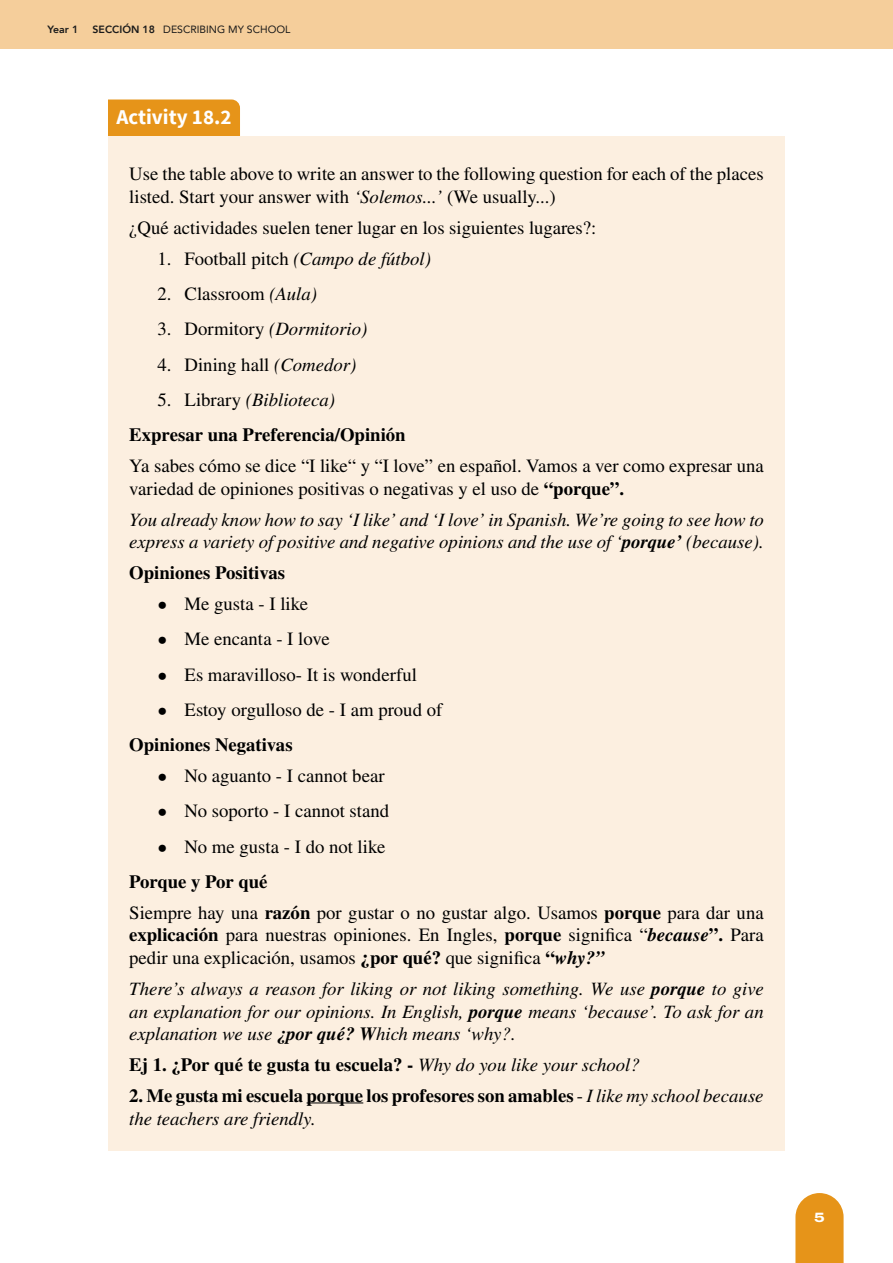
<style>
.page{position:relative;width:893px;height:1263px;background:#fff}
.page>*{position:absolute;margin:0;border:0;box-sizing:border-box;transform-origin:0 0}
.t1{font:700 21px "Source Sans Pro";color:#fff}
.t2{font:18.75px/22.5px "STIX General";color:#000}
.t3{font:italic 18.75px/22.5px "STIX General";color:#000}
.t4{font:700 18.75px/35.2px "STIX General";color:#000}
.t5{font:800 13.5px "Archivo Expanded";color:#fff}
.t6{font:10.5px "Avenir";color:#1a1a1a}
.t7{font:800 10.5px "Avenir";color:#1a1a1a}
.s1{font-weight:800}
.s2{font-style:italic}
.s3{font-style:normal}
.s4{font-weight:400}
.s5{font-weight:400;font-style:italic}
.s6{font-weight:700}
.s7{font-weight:700;font-style:italic}
</style>
<div class="page">
<div style="left:0;top:0;width:893px;height:49px;background:#f5ce9b"></div>
<svg style="left:795px;top:1193px;width:49px;height:70px;background:#e89d2e"></svg>
<div style="left:108px;top:99px;width:132px;height:38px;background:#e69419"></div>
<div style="left:108px;top:137px;width:677px;height:92px;background:#fcefe0"></div>
<div style="left:108px;top:217px;width:677px;height:69px;background:#fcefe0"></div>
<div style="left:108px;top:252px;width:677px;height:70px;background:#fcefe0"></div>
<div style="left:108px;top:287px;width:677px;height:70px;background:#fcefe0"></div>
<div style="left:108px;top:323px;width:677px;height:69px;background:#fcefe0"></div>
<div style="left:108px;top:358px;width:677px;height:69px;background:#fcefe0"></div>
<div style="left:108px;top:397px;width:677px;height:70px;background:#fcefe0"></div>
<div style="left:108px;top:428px;width:677px;height:93px;background:#fcefe0"></div>
<div style="left:108px;top:482px;width:677px;height:92px;background:#fcefe0"></div>
<div style="left:108px;top:562px;width:677px;height:70px;background:#fcefe0"></div>
<div style="left:108px;top:597px;width:677px;height:70px;background:#fcefe0"></div>
<div style="left:108px;top:633px;width:677px;height:69px;background:#fcefe0"></div>
<div style="left:108px;top:668px;width:677px;height:70px;background:#fcefe0"></div>
<div style="left:108px;top:734px;width:677px;height:70px;background:#fcefe0"></div>
<div style="left:108px;top:769px;width:677px;height:70px;background:#fcefe0"></div>
<div style="left:108px;top:805px;width:677px;height:69px;background:#fcefe0"></div>
<div style="left:108px;top:844px;width:677px;height:70px;background:#fcefe0"></div>
<div style="left:108px;top:875px;width:677px;height:115px;background:#fcefe0"></div>
<div style="left:108px;top:951px;width:677px;height:115px;background:#fcefe0"></div>
<div style="left:108px;top:1058px;width:677px;height:92px;background:#fcefe0"></div>
<hr style="left:307px;top:1102px;width:56px;height:1px;background:#000">
<p class="t7" style="left:48px;top:21px;width:32px">Year 1</p>
<p class="t6" style="left:93px;top:21px;width:199px"><span class="s1">SECCIÓN 18</span> DESCRIBING MY SCHOOL</p>
<p class="t1" style="left:117px;top:103px;width:116px">Activity 18.2</p>
<p class="t2" style="left:129px;top:164px;width:636px">Use the table above to write an answer to the following question for each of the places listed. Start your answer with <span class="s2">‘Solemos...’</span> (We usually...)</p>
<p class="t2" style="left:129px;top:217px;width:469px">¿Qué actividades suelen tener lugar en los siguientes lugares?:</p>
<p class="t2" style="left:158px;top:248px;width:275px">1. Football pitch <span class="s2">(Campo de fútbol)</span></p>
<p class="t2" style="left:158px;top:283px;width:161px">2. Classroom <span class="s2">(Aula)</span></p>
<p class="t3" style="left:158px;top:317px;width:211px"><span class="s3">3. Dormitory</span> (Dormitorio)</p>
<p class="t2" style="left:158px;top:354px;width:200px">4. Dining hall <span class="s2">(Comedor)</span></p>
<p class="t4" style="left:129px;top:383px;width:278px;text-indent:28px"><span class="s4">5. Library</span> <span class="s5">(Biblioteca)<br></span>Expresar una Preferencia/Opinión</p>
<p class="t2" style="left:129px;top:455px;width:636px">Ya sabes cómo se dice “I like“ y “I love” en español. Vamos a ver como expresar una variedad de opiniones positivas o negativas y el uso de <span class="s6">“porque”.</span></p>
<p class="t3" style="left:129px;top:508px;width:636px">You already know how to say ‘I like’ and ‘I love’ in Spanish. We’re going to see how to express a variety of positive and negative opinions and the use of ‘<span class="s6">porque’</span> (because).</p>
<p class="t4" style="left:129px;top:556px;width:157px">Opiniones Positivas</p>
<p class="t2" style="left:158px;top:593px;width:152px">• Me gusta - I like</p>
<p class="t2" style="left:158px;top:629px;width:174px">• Me encanta - I love</p>
<p class="t2" style="left:158px;top:664px;width:261px">• Es maravilloso- It is wonderful</p>
<p class="t2" style="left:158px;top:699px;width:286px">• Estoy orgulloso de - I am proud of</p>
<p class="t4" style="left:129px;top:728px;width:165px">Opiniones Negativas</p>
<p class="t2" style="left:158px;top:765px;width:229px">• No aguanto - I cannot bear</p>
<p class="t2" style="left:158px;top:801px;width:233px">• No soporto - I cannot stand</p>
<p class="t2" style="left:158px;top:836px;width:229px">• No me gusta - I do not like</p>
<p class="t2" style="left:129px;top:867px;width:636px;line-height:31px"><span class="s6">Porque y Por qué<br></span>Siempre hay una <span class="s6">razón</span> por gustar o no gustar algo. Usamos <span class="s6">porque</span> para dar una</p>
<p class="t2" style="left:129px;top:925px;width:636px"><span class="s6">explicación</span> para nuestras opiniones. En Ingles, <span class="s6">porque</span> significa “<span class="s7">because</span><span class="s6">”.</span> Para pedir una explicación, usamos <span class="s6">¿por qué?</span> que significa <span class="s6">“</span><span class="s7">why?”</span></p>
<p class="t3" style="left:129px;top:977px;width:636px;text-align:justify">There’s always a reason for liking or not liking something. We use <span class="s6">porque</span> to give an explanation for our opinions. In English, <span class="s6">porque</span> means ‘because’. To ask for an explanation we use <span class="s6">¿por qué? W</span>hich means ‘why?.</p>
<p class="t4" style="left:129px;top:1048px;width:512px">Ej 1. ¿Por qué te gusta tu escuela? - <span class="s5">Why do you like your school?</span></p>
<p class="t4" style="left:129px;top:1085px;width:636px;line-height:22.5px">2. Me gusta mi escuela porque los profesores son amables <span class="s4">-</span> <span class="s5">I like my school because the teachers are friendly.</span></p>
<p class="t5" style="left:814px;top:1207px;width:12px">5</p>
</div>
